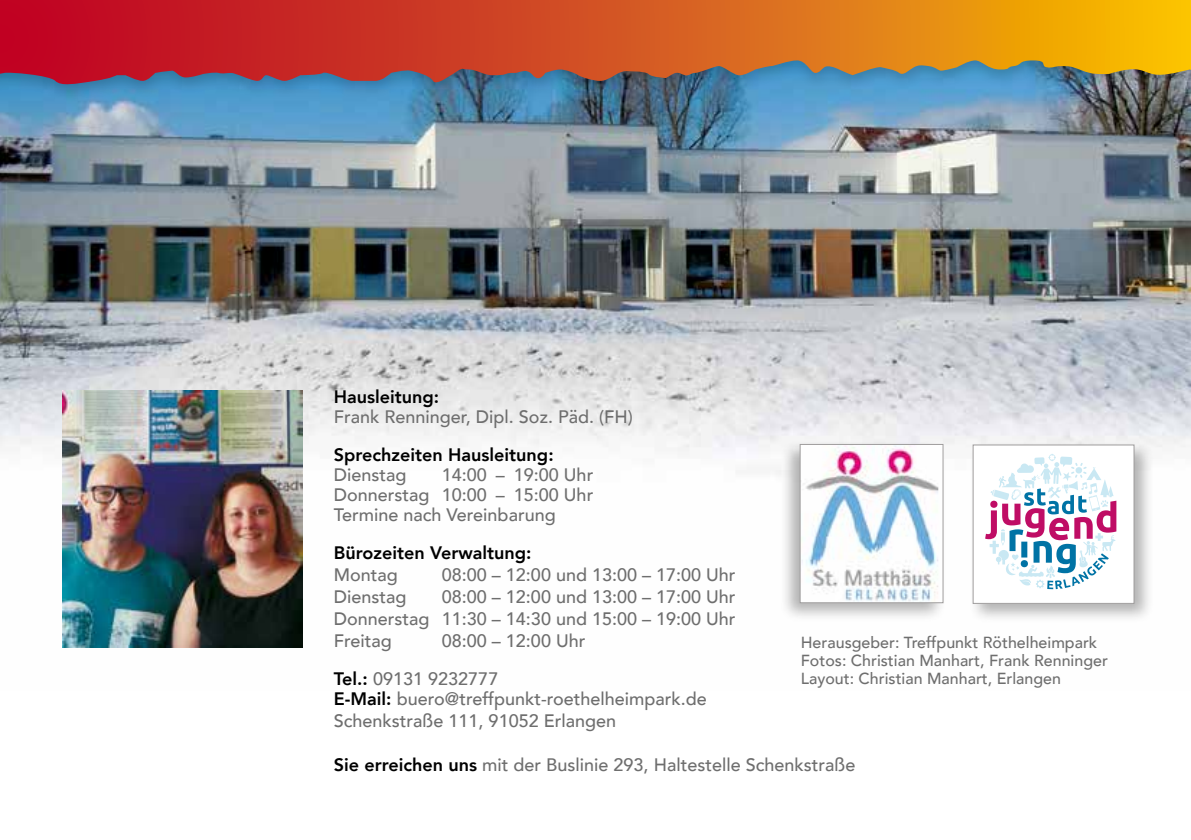
<style>
.page{position:relative;width:1191px;height:840px;background:#fff}
.page>*{position:absolute;margin:0;border:0;box-sizing:border-box;transform-origin:0 0}
.t1{font:500 18px/22px "Avenir";color:#6e6e6e;text-align:justify}
.t2{font:800 18px "Avenir";color:#000}
.t3{font:500 16px/18px "Avenir";color:#6e6e6e}
.s1{font-weight:800;color:#000}
</style>
<div class="page">
<img style="left:0;top:110px;width:1191px;height:538px">
<div style="left:779px;top:440px;width:167px;height:182px;background:#000;opacity:.3"></div>
<img style="left:802px;top:446px;width:139px;height:154px">
<div style="left:800px;top:444px;width:143px;height:158px;border:1px solid #9f9d9d"></div>
<div style="left:969px;top:440px;width:185px;height:183px;background:#000;opacity:.3"></div>
<div style="left:973px;top:444px;width:161px;height:159px;background:#fff"></div>
<svg style="left:985px;top:454px;width:131px;height:135px"></svg>
<div style="left:973px;top:444px;width:161px;height:159px;border:1px solid #9f9d9d"></div>
<div style="left:0;top:0;width:1191px;height:110px;background:#000;opacity:.2"></div>
<svg style="left:0;top:0;width:1191px;height:86px;background:#be5c31"></svg>
<img style="left:62px;top:390px;width:240px;height:256px">
<p class="t2" style="left:334px;top:382px;width:107px">Hausleitung:</p>
<p class="t1" style="left:334px;top:404px;width:300px">Frank Renninger, Dipl. Soz. Päd. (FH)</p>
<p class="t2" style="left:334px;top:440px;width:221px">Sprechzeiten Hausleitung:</p>
<p class="t1" style="left:334px;top:462px;width:74px">Dienstag</p>
<p class="t1" style="left:334px;top:463px;width:261px;line-height:20px;text-indent:108px">14:00 – 19:00 Uhr Donnerstag 10:00 – 15:00 Uhr Termine nach Vereinbarung</p>
<p class="t2" style="left:334px;top:538px;width:199px">Bürozeiten Verwaltung:</p>
<p class="t1" style="left:334px;top:562px;width:66px">Montag</p>
<p class="t1" style="left:442px;top:562px;width:295px">08:00 – 12:00 und 13:00 – 17:00 Uhr</p>
<p class="t1" style="left:334px;top:584px;width:74px">Dienstag</p>
<p class="t1" style="left:334px;top:584px;width:403px;text-indent:108px">08:00 – 12:00 und 13:00 – 17:00 Uhr Donnerstag 11:30 – 14:30 und 15:00 – 19:00 Uhr Freitag</p>
<p class="t1" style="left:334px;top:620px;width:253px;line-height:38px;text-indent:108px">08:00 – 12:00 Uhr<br><span class="s1">Tel.:</span> 09131 9232777</p>
<p class="t1" style="left:334px;top:686px;width:374px"><span class="s1">E-Mail:</span> buero@treffpunkt-roethelheimpark.de<br>Schenkstraße 111, 91052 Erlangen</p>
<p class="t1" style="left:334px;top:752px;width:523px"><span class="s1">Sie erreichen uns</span> mit der Buslinie 293, Haltestelle Schenkstraße</p>
<p class="t3" style="left:801px;top:632px;width:309px">Herausgeber: Treffpunkt Röthelheimpark<br>Fotos: Christian Manhart, Frank Renninger<br>Layout: Christian Manhart, Erlangen</p>
</div>
